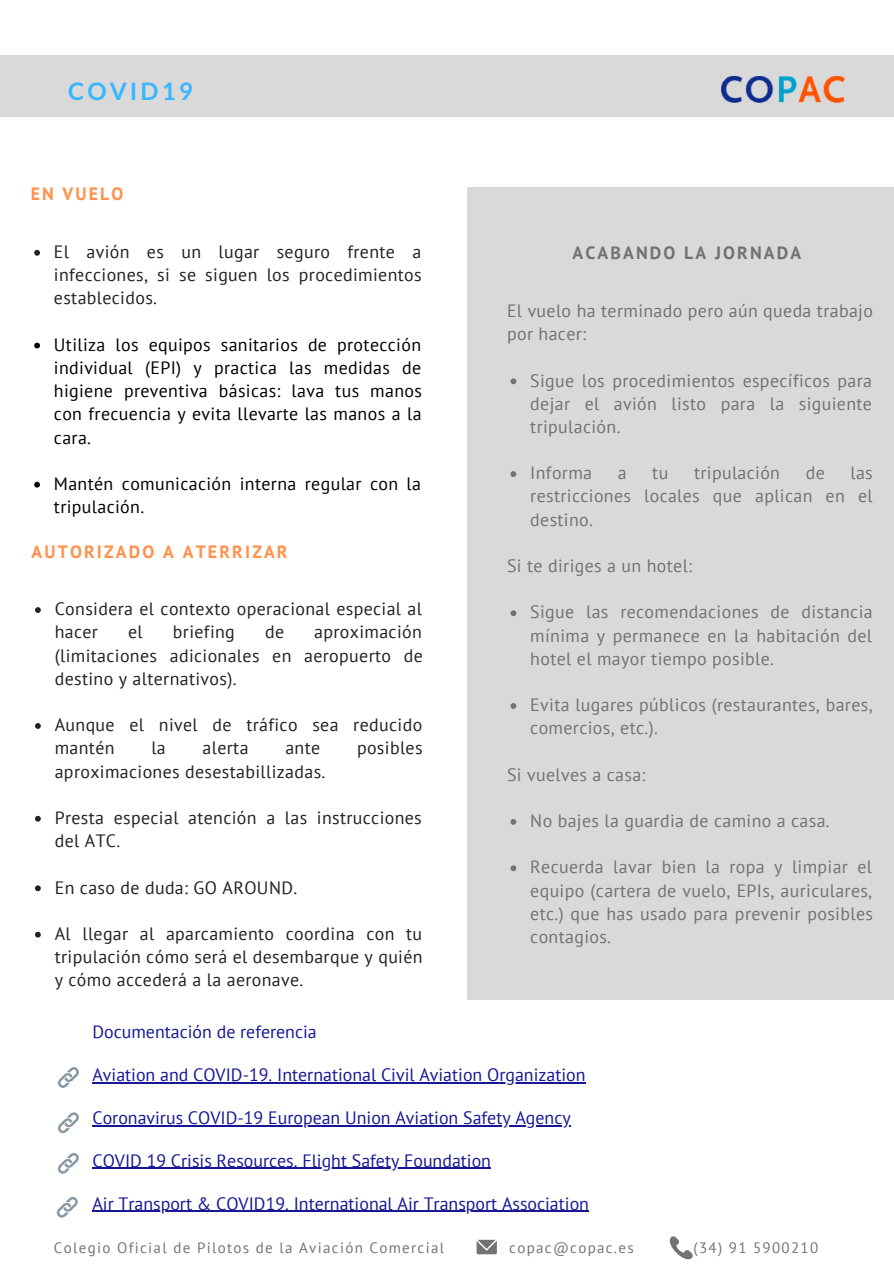
<style>
.page{position:relative;width:894px;height:1264px;background:#fff}
.page>*{position:absolute;margin:0;border:0;box-sizing:border-box;transform-origin:0 0}
.t1{font:700 24px "Lato";letter-spacing:.13em;color:#38b6ff}
.t2{font:17.85px/23.2px "PT Sans";letter-spacing:.02em;color:#717273;text-align:justify}
.t3{font:17.85px/23.2px "PT Sans";letter-spacing:.02em;color:#222;text-align:justify}
.t4{font:17.85px "PT Sans";color:#171796}
.t5{font:17.85px/23.2px "PT Sans";letter-spacing:.02em;color:#000;text-align:justify}
.t6{font:700 17.85px "PT Sans";letter-spacing:.12em;color:#ff914d}
.t7{font:700 17.85px "PT Sans";letter-spacing:.12em;color:#717273}
.t8{font:15px "PT Sans";letter-spacing:.085em;color:#737373}
</style>
<div class="page">
<div style="left:0;top:55px;width:893px;height:61px;background:#d9d9d9"></div>
<img style="left:721px;top:76px;width:122px;height:26px">
<svg style="left:34px;top:250px;width:6px;height:6px"></svg>
<svg style="left:34px;top:342px;width:6px;height:6px"></svg>
<svg style="left:34px;top:482px;width:6px;height:5px"></svg>
<div style="left:467px;top:188px;width:426px;height:812px;background:#d9d9d9"></div>
<svg style="left:510px;top:378px;width:6px;height:6px"></svg>
<svg style="left:510px;top:471px;width:6px;height:6px"></svg>
<svg style="left:510px;top:610px;width:6px;height:6px"></svg>
<svg style="left:510px;top:703px;width:6px;height:6px"></svg>
<svg style="left:510px;top:819px;width:6px;height:5px"></svg>
<svg style="left:510px;top:865px;width:6px;height:6px"></svg>
<svg style="left:476px;top:1239px;width:20px;height:15px"></svg>
<svg style="left:669px;top:1236px;width:24px;height:23px"></svg>
<svg style="left:35px;top:607px;width:6px;height:6px"></svg>
<svg style="left:35px;top:723px;width:6px;height:6px"></svg>
<svg style="left:35px;top:815px;width:6px;height:6px"></svg>
<svg style="left:35px;top:885px;width:6px;height:6px"></svg>
<svg style="left:35px;top:931px;width:6px;height:6px"></svg>
<hr style="left:92px;top:1082px;width:493px;height:1px;background:#171796">
<hr style="left:92px;top:1125px;width:478px;height:1px;background:#171796">
<hr style="left:92px;top:1167px;width:399px;height:1px;background:#171796">
<hr style="left:92px;top:1210px;width:497px;height:1px;background:#171796">
<svg style="left:58px;top:1067px;width:21px;height:21px"></svg>
<svg style="left:58px;top:1152px;width:21px;height:21px"></svg>
<svg style="left:58px;top:1112px;width:21px;height:21px"></svg>
<svg style="left:57px;top:1196px;width:21px;height:21px"></svg>
<h1 class="t1" style="left:68px;top:77px;width:126px">COVID19</h1>
<p class="t6" style="left:31px;top:182px;width:94px">EN VUELO</p>
<p class="t3" style="left:54px;top:240px;width:369px">El avión es un lugar seguro frente a infecciones, si se siguen los procedimientos establecidos.</p>
<p class="t5" style="left:54px;top:332px;width:369px">Utiliza los equipos sanitarios de protección individual (EPI) y practica las medidas de higiene preventiva básicas: lava tus manos con frecuencia y evita llevarte las manos a la cara.</p>
<p class="t5" style="left:54px;top:471px;width:368px">Mantén comunicación interna regular con la tripulación.</p>
<p class="t6" style="left:32px;top:539px;width:257px">AUTORIZADO A ATERRIZAR</p>
<p class="t7" style="left:572px;top:241px;width:230px">ACABANDO LA JORNADA</p>
<p class="t2" style="left:507px;top:299px;width:367px">El vuelo ha terminado pero aún queda trabajo por hacer:</p>
<p class="t2" style="left:530px;top:368px;width:343px">Sigue los procedimientos específicos para dejar el avión listo para la siguiente tripulación.</p>
<p class="t2" style="left:530px;top:461px;width:63px">Informa</p>
<p class="t2" style="left:617px;top:461px;width:10px">a</p>
<p class="t2" style="left:652px;top:461px;width:18px">tu</p>
<p class="t2" style="left:693px;top:461px;width:88px">tripulación</p>
<p class="t2" style="left:805px;top:461px;width:21px">de</p>
<p class="t2" style="left:530px;top:461px;width:344px;text-indent:320px">las restricciones locales que aplican en el destino.</p>
<p class="t2" style="left:507px;top:554px;width:187px">Si te diriges a un hotel:</p>
<p class="t3" style="left:55px;top:597px;width:368px">Considera el contexto operacional especial al hacer</p>
<p class="t2" style="left:530px;top:600px;width:344px">Sigue las recomendaciones de distancia mínima y permanece en la habitación del hotel el mayor tiempo posible.</p>
<p class="t2" style="left:530px;top:693px;width:344px">Evita lugares públicos (restaurantes, bares, comercios, etc.).</p>
<p class="t3" style="left:55px;top:620px;width:369px;text-indent:259px">aproximación (limitaciones adicionales en aeropuerto de destino y alternativos).</p>
<p class="t3" style="left:55px;top:713px;width:369px">Aunque el nivel de tráfico sea reducido mantén</p>
<p class="t3" style="left:128px;top:620px;width:16px">el</p>
<p class="t3" style="left:173px;top:620px;width:63px">briefing</p>
<p class="t3" style="left:265px;top:620px;width:21px">de</p>
<p class="t3" style="left:151px;top:736px;width:16px">la</p>
<p class="t3" style="left:202px;top:736px;width:47px">alerta</p>
<p class="t3" style="left:285px;top:736px;width:36px">ante</p>
<p class="t3" style="left:357px;top:736px;width:67px">posibles</p>
<p class="t3" style="left:55px;top:759px;width:272px">aproximaciones desestabillizadas.</p>
<p class="t3" style="left:55px;top:805px;width:368px">Presta especial atención a las instrucciones del ATC.</p>
<p class="t3" style="left:55px;top:875px;width:244px">En caso de duda: GO AROUND.</p>
<p class="t3" style="left:55px;top:921px;width:369px">Al llegar al aparcamiento coordina con tu tripulación cómo será el desembarque y quién y cómo accederá a la aeronave.</p>
<p class="t4" style="left:92px;top:1020px;width:226px">Documentación de referencia</p>
<p class="t4" style="left:92px;top:1062px;width:494px">Aviation and COVID-19. International Civil Aviation Organization</p>
<p class="t4" style="left:92px;top:1105px;width:479px">Coronavirus COVID-19 European Union Aviation Safety Agency</p>
<p class="t4" style="left:92px;top:1148px;width:400px">COVID 19 Crisis Resources. Flight Safety Foundation</p>
<p class="t4" style="left:92px;top:1191px;width:498px">Air Transport &amp; COVID19. International Air Transport Association</p>
<p class="t2" style="left:507px;top:762px;width:140px">Si vuelves a casa:</p>
<p class="t2" style="left:530px;top:808px;width:301px">No bajes la guardia de camino a casa.</p>
<p class="t2" style="left:530px;top:855px;width:344px">Recuerda lavar bien la ropa y limpiar el equipo (cartera de vuelo, EPIs, auriculares, etc.) que has usado para prevenir posibles contagios.</p>
<p class="t8" style="left:54px;top:1237px;width:391px">Colegio Oficial de Pilotos de la Aviación Comercial</p>
<p class="t8" style="left:509px;top:1237px;width:126px">copac@copac.es</p>
<p class="t8" style="left:693px;top:1237px;width:126px">(34) 91 5900210</p>
</div>
